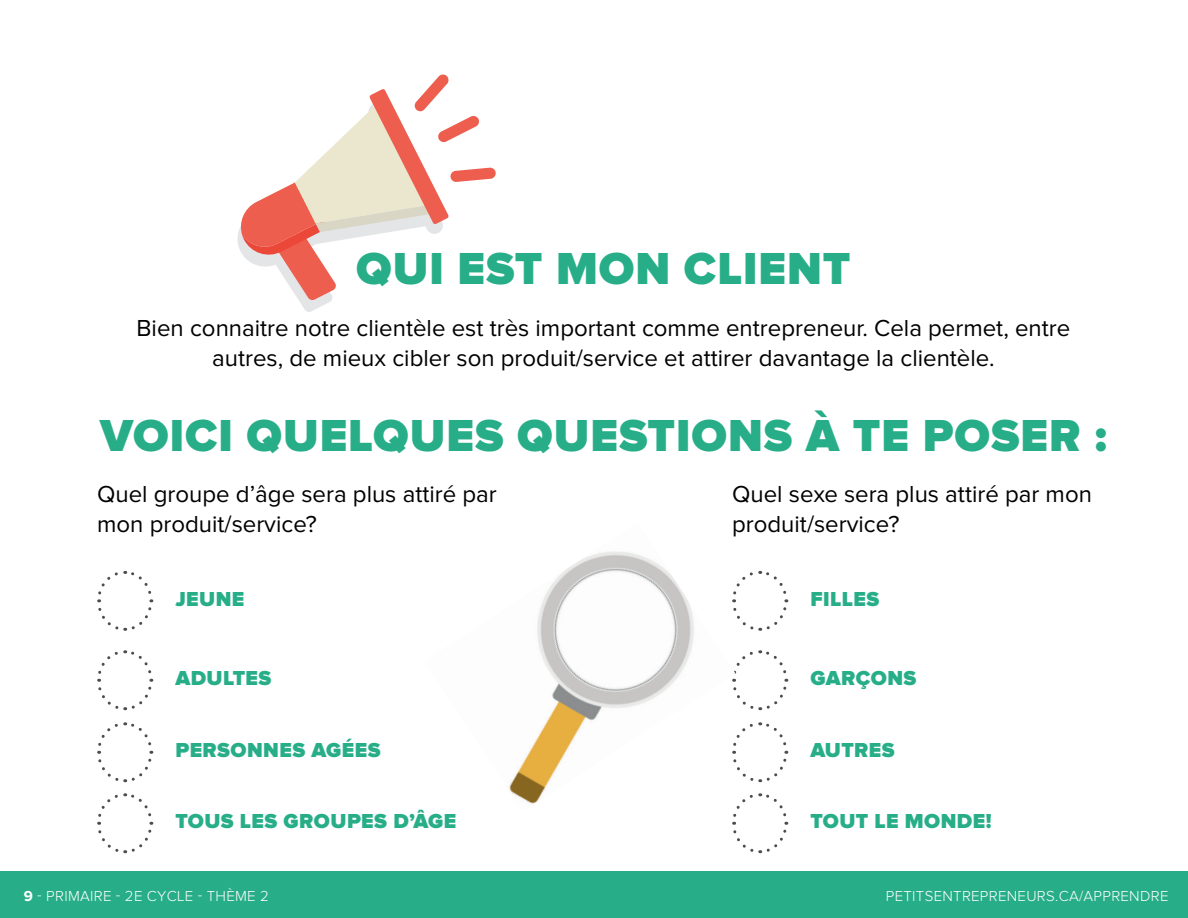
<style>
.page{position:relative;width:1188px;height:918px;background:#fff}
.page>*{position:absolute;margin:0;border:0;box-sizing:border-box;transform-origin:0 0}
.titre_orange{font:900 46.5px "Proxima Nova";letter-spacing:.02em;color:#27ae88}
.texte_courant{font:24px/30px "Proxima Nova";color:#000}
.titre_orange-2{font:900 21px "Proxima Nova";letter-spacing:.02em;color:#27ae88}
.titre_orange-3{font:300 15px "Proxima Nova";letter-spacing:.02em;color:#fff}
.s1{font-weight:700}
</style>
<div class="page">
<div style="left:0;top:872px;width:1188px;height:46px;background:#27ae88"></div>
<svg style="left:97px;top:570px;width:57px;height:61px"></svg>
<svg style="left:735px;top:570px;width:54px;height:61px"></svg>
<svg style="left:97px;top:650px;width:57px;height:61px"></svg>
<svg style="left:735px;top:650px;width:54px;height:61px"></svg>
<svg style="left:97px;top:722px;width:57px;height:61px"></svg>
<svg style="left:735px;top:722px;width:54px;height:61px"></svg>
<svg style="left:97px;top:793px;width:57px;height:61px"></svg>
<svg style="left:732px;top:793px;width:57px;height:61px"></svg>
<svg style="left:237px;top:237px;width:94px;height:75px"></svg>
<svg style="left:238px;top:74px;width:258px;height:227px"></svg>
<img style="left:509px;top:551px;width:226px;height:261px">
<p class="titre_orange" style="left:356px;top:247px;width:496px">QUI EST MON CLIENT</p>
<p class="texte_courant" style="left:137px;top:314px;width:935px;text-align:center">Bien connaitre notre clientèle est très important comme entrepreneur. Cela permet, entre autres, de mieux cibler son produit/service et attirer davantage la clientèle.</p>
<p class="titre_orange" style="left:100px;top:414px;width:1008px">VOICI QUELQUES QUESTIONS À TE POSER :</p>
<p class="texte_courant" style="left:97px;top:480px;width:401px">Quel groupe d’âge sera plus attiré par mon produit/service?</p>
<p class="texte_courant" style="left:732px;top:480px;width:361px">Quel sexe sera plus attiré par mon produit/service?</p>
<p class="titre_orange-2" style="left:175px;top:589px;width:71px">JEUNE</p>
<p class="titre_orange-2" style="left:810px;top:589px;width:70px">FILLES</p>
<p class="titre_orange-2" style="left:175px;top:669px;width:98px">ADULTES</p>
<p class="titre_orange-2" style="left:810px;top:669px;width:108px">GARÇONS</p>
<p class="titre_orange-2" style="left:175px;top:741px;width:207px">PERSONNES AGÉES</p>
<p class="titre_orange-2" style="left:810px;top:741px;width:86px">AUTRES</p>
<p class="titre_orange-2" style="left:175px;top:812px;width:282px">TOUS LES GROUPES D’ÂGE</p>
<p class="titre_orange-2" style="left:810px;top:812px;width:183px">TOUT LE MONDE!</p>
<p class="titre_orange-3" style="left:24px;top:889px;width:247px"><span class="s1">9</span> - PRIMAIRE - 2E CYCLE - THÈME 2</p>
<p class="titre_orange-3" style="left:886px;top:889px;width:284px">PETITSENTREPRENEURS.CA/APPRENDRE</p>
</div>
